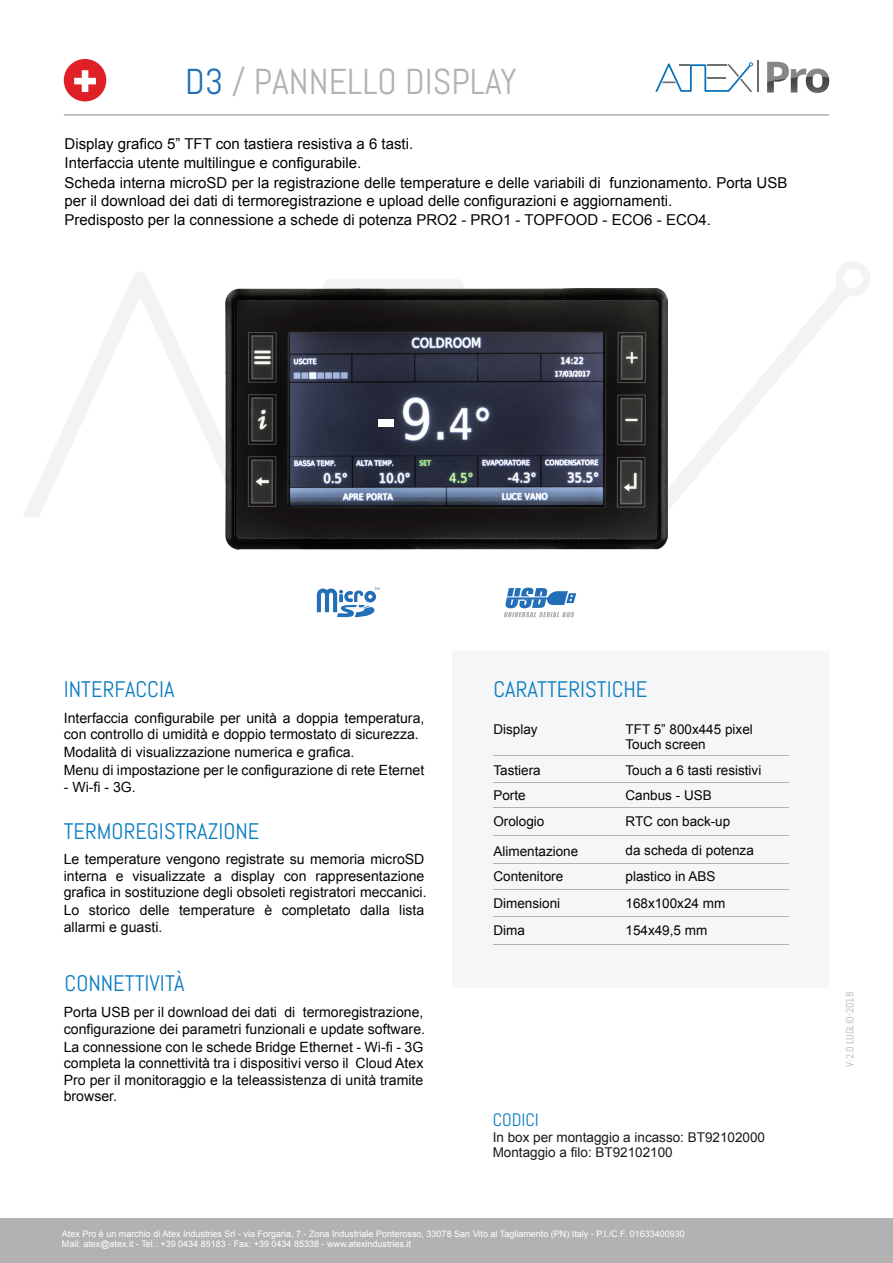
<style>
.page{position:relative;width:893px;height:1263px;background:#fff}
.page>*{position:absolute;margin:0;border:0;box-sizing:border-box;transform-origin:0 0}
.t1{font:36px "Abel";color:#b2b2b2}
.t2{font:22.5px "Abel";color:#0b7dc2}
.t3{font:18px "Abel";color:#0b7dc2}
.t4{font:15px/19.5px "Arial";color:#040503}
.t5{font:14.1px/16.5px "Arial";color:#040503}
.t6{font:13.5px/15px "Arial";color:#040503}
.t7{font:13.5px/15px "Arial";color:#1a1a17}
.t8{font:10.5px "Abel";color:#b2b2b2}
.t9{font:9px/10.8px "Arial";color:#fff}
.s1{color:#236fb7}
</style>
<div class="page">
<svg style="left:767px;top:62px;width:62px;height:31px"></svg>
<svg style="left:655px;top:62px;width:98px;height:30px"></svg>
<hr style="left:757px;top:61px;width:1px;height:31px;background:#676a6b">
<hr style="left:64px;top:114px;width:765px;height:2px;background:#b2b2b2">
<div style="left:452px;top:651px;width:377px;height:337px;background:#f4f6f7"></div>
<div style="left:64px;top:59px;width:42px;height:42px;background:#df2127;border-radius:50%"></div>
<svg style="left:74px;top:70px;width:22px;height:22px"></svg>
<svg style="left:23px;top:261px;width:847px;height:257px"></svg>
<svg style="left:504px;top:588px;width:72px;height:29px"></svg>
<svg style="left:317px;top:587px;width:62px;height:30px"></svg>
<hr style="left:493px;top:755px;width:296px;height:1px;background:#b2b2b2">
<hr style="left:493px;top:782px;width:296px;height:1px;background:#b2b2b2">
<hr style="left:493px;top:916px;width:296px;height:1px;background:#b2b2b2">
<hr style="left:493px;top:944px;width:296px;height:1px;background:#b2b2b2">
<hr style="left:493px;top:835px;width:296px;height:1px;background:#b2b2b2">
<hr style="left:493px;top:863px;width:296px;height:1px;background:#b2b2b2">
<hr style="left:493px;top:807px;width:296px;height:1px;background:#b2b2b2">
<hr style="left:493px;top:889px;width:296px;height:1px;background:#b2b2b2">
<img style="left:225px;top:288px;width:442px;height:262px">
<div style="left:378px;top:419px;width:16px;height:8px;background:#fff"></div>
<div style="left:0;top:1218px;width:893px;height:45px;background:#b2b2b2"></div>
<h1 class="t1" style="left:185px;top:59px;width:333px"><span class="s1">D3</span> / PANNELLO DISPLAY</h1>
<p class="t4" style="left:65px;top:134px;width:724px">Display grafico 5” TFT con tastiera resistiva a 6 tasti.<br>Interfaccia utente multilingue e configurabile.<br>Scheda interna microSD per la registrazione delle temperature e delle variabili di funzionamento. Porta USB</p>
<p class="t4" style="left:65px;top:191px;width:648px">per il download dei dati di termoregistrazione e upload delle configurazioni e aggiornamenti.<br>Predisposto per la connessione a schede di potenza PRO2 - PRO1 - TOPFOOD - ECO6 - ECO4.</p>
<h2 class="t2" style="left:64px;top:675px;width:112px">INTERFACCIA</h2>
<p class="t5" style="left:64px;top:709px;width:362px">Interfaccia configurabile per unità a doppia temperatura, con controllo di umidità e doppio termostato di sicurezza.</p>
<p class="t5" style="left:64px;top:743px;width:362px;line-height:18px">Modalità di visualizzazione numerica e grafica.<br>Menu di impostazione per le configurazione di rete Eternet</p>
<p class="t5" style="left:64px;top:778px;width:74px">- Wi-fi - 3G.</p>
<h2 class="t2" style="left:64px;top:816px;width:197px">TERMOREGISTRAZIONE</h2>
<p class="t5" style="left:64px;top:851px;width:364px">Le temperature vengono registrate su memoria microSD interna e visualizzate a display con rappresentazione grafica in sostituzione degli obsoleti registratori meccanici.</p>
<p class="t5" style="left:64px;top:902px;width:362px">Lo storico delle temperature è completato dalla lista allarmi e guasti.</p>
<h2 class="t2" style="left:65px;top:969px;width:122px">CONNETTIVITÀ</h2>
<p class="t5" style="left:64px;top:1004px;width:363px">Porta USB per il download dei dati di termoregistrazione, configurazione dei parametri funzionali e update software.</p>
<p class="t5" style="left:64px;top:1039px;width:361px;text-align:justify">La connessione con le schede Bridge Ethernet - Wi-fi - 3G completa la connettività tra i dispositivi verso il Cloud Atex Pro per il monitoraggio e la teleassistenza di unità tramite browser.</p>
<h2 class="t2" style="left:493px;top:675px;width:156px">CARATTERISTICHE</h2>
<p class="t6" style="left:493px;top:722px;width:46px">Display</p>
<p class="t6" style="left:493px;top:762px;width:49px">Tastiera</p>
<p class="t6" style="left:625px;top:722px;width:129px">TFT 5” 800x445 pixel<br>Touch screen</p>
<p class="t6" style="left:625px;top:762px;width:137px">Touch a 6 tasti resistivi</p>
<p class="t6" style="left:493px;top:787px;width:34px">Porte</p>
<p class="t6" style="left:625px;top:787px;width:88px">Canbus - USB</p>
<p class="t6" style="left:493px;top:814px;width:53px">Orologio</p>
<p class="t6" style="left:625px;top:814px;width:106px">RTC con back-up</p>
<p class="t6" style="left:493px;top:844px;width:86px">Alimentazione</p>
<p class="t6" style="left:625px;top:843px;width:130px">da scheda di potenza</p>
<p class="t6" style="left:493px;top:869px;width:71px">Contenitore</p>
<p class="t6" style="left:625px;top:869px;width:92px">plastico in ABS</p>
<p class="t6" style="left:493px;top:896px;width:68px">Dimensioni</p>
<p class="t6" style="left:625px;top:896px;width:101px">168x100x24 mm</p>
<p class="t6" style="left:493px;top:923px;width:33px">Dima</p>
<p class="t6" style="left:625px;top:923px;width:83px">154x49,5 mm</p>
<p class="t3" style="left:493px;top:1108px;width:48px">CODICI</p>
<p class="t7" style="left:493px;top:1130px;width:274px">In box per montaggio a incasso: BT92102000<br>Montaggio a filo: BT92102100</p>
<p class="t9" style="left:62px;top:1228px;width:624px">Atex Pro è un marchio di Atex Industries Srl - via Forgaria, 7 - Zona Industriale Ponterosso, 33078 San Vito al Tagliamento (PN) Italy - P.I./C.F. 01633400930<br>Mail: atex@atex.it - Tel.: +39 0434 85183 - Fax: +39 0434 85338 - www.atexindustries.it</p>
<p class="t8" style="left:843px;top:1067px;width:77px;rotate:-90deg">V-2.0 LUGLIO-2018</p>
</div>
